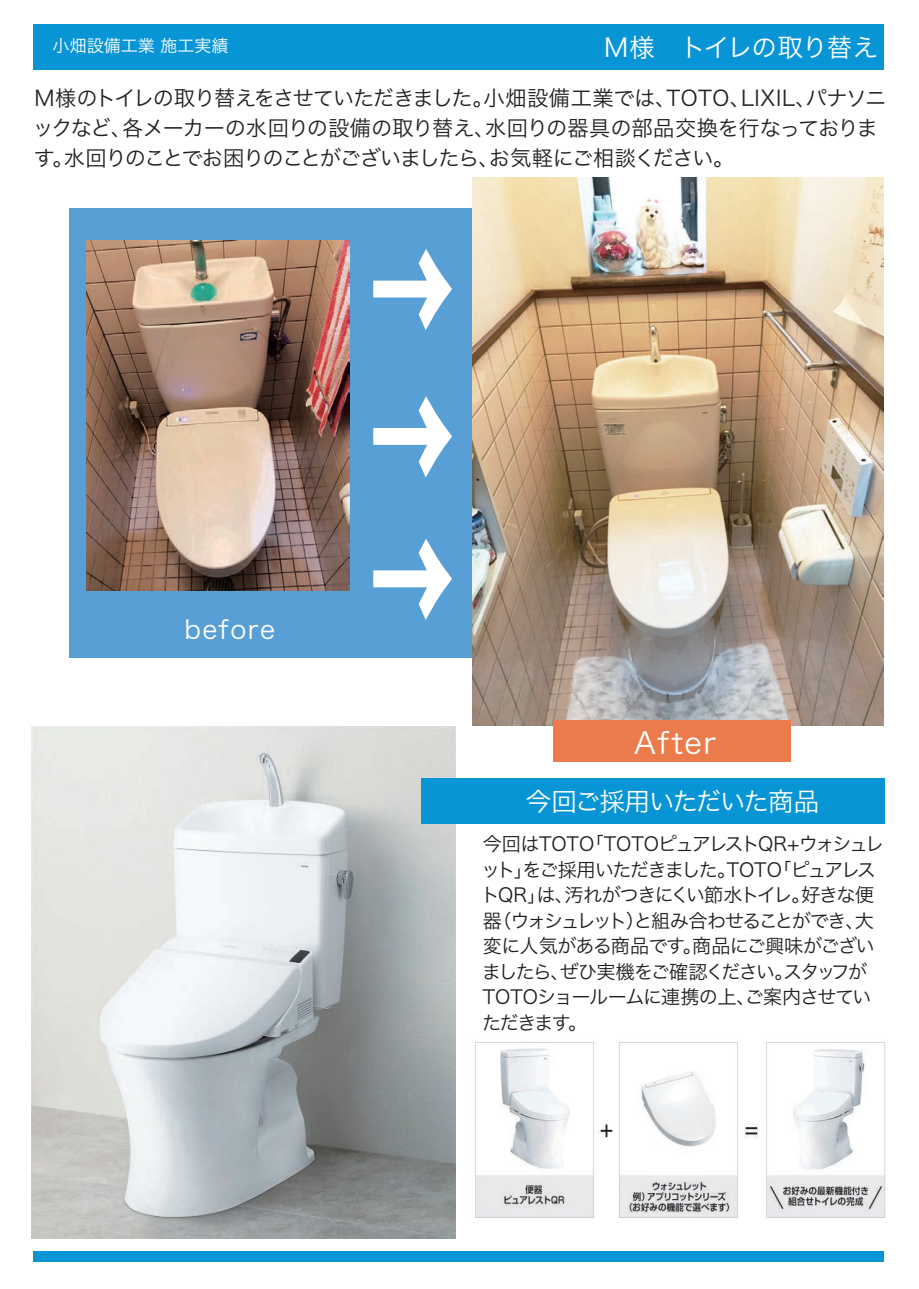
<style>
.page{position:relative;width:919px;height:1289px;background:#fff}
.page>*{position:absolute;margin:0;border:0;box-sizing:border-box;transform-origin:0 0}
.t1{font:29.7px "Hira Kaku Pro W3";letter-spacing:.05em;color:#fff}
.t2{font:25.5px "Hira Kaku Pro W3";letter-spacing:-.03em;color:#fff}
.t3{font:25.5px "Hira Kaku Pro W3";letter-spacing:-.05em;color:#fff}
.t4{font:21.3px/29.7px "Hira Kaku Pro W3";letter-spacing:-.055em;color:#231f20}
.t5{font:19.2px/25.5px "Hira Kaku Pro W3";letter-spacing:-.075em;color:#231f20}
.t6{font:16.95px "Hira Kaku Pro W3";color:#fff}
</style>
<div class="page">
<div style="left:69px;top:208px;width:779px;height:449px;background:#589fd6"></div>
<img style="left:472px;top:178px;width:411px;height:548px">
<div style="left:553px;top:720px;width:237px;height:42px;background:#eb7b4b"></div>
<svg style="left:373px;top:396px;width:79px;height:82px"></svg>
<svg style="left:373px;top:249px;width:79px;height:81px"></svg>
<svg style="left:373px;top:539px;width:79px;height:81px"></svg>
<div style="left:33px;top:24px;width:851px;height:46px;background:#0895d6"></div>
<div style="left:33px;top:1251px;width:851px;height:11px;background:#0895d6"></div>
<img style="left:87px;top:240px;width:263px;height:351px">
<img style="left:32px;top:726px;width:424px;height:512px">
<div style="left:421px;top:778px;width:463px;height:45px;background:#0895d6"></div>
<img style="left:475px;top:1040px;width:410px;height:178px">
<p class="t6" style="left:53px;top:31px;width:177px">小畑設備工業 施工実績</p>
<h2 class="t2" style="left:604px;top:24px;width:275px">M様　トイレの取り替え</h2>
<p class="t4" style="left:33px;top:82px;width:855px">M様のトイレの取り替えをさせていただきました。小畑設備工業では、TOTO、LIXIL、パナソニックなど、各メーカーの水回りの設備の取り替え、水回りの器具の部品交換を行なっております。水回りのことでお困りのことがございましたら、お気軽にご相談ください。</p>
<h2 class="t2" style="left:184px;top:606px;width:92px">before</h2>
<h1 class="t1" style="left:633px;top:716px;width:84px">After</h1>
<h2 class="t3" style="left:526px;top:778px;width:295px">今回ご採用いただいた商品</h2>
<p class="t5" style="left:480px;top:829px;width:405px">今回はTOTO「TOTOピュアレストQR+ウォシュレット」をご採用いただきました。TOTO「ピュアレストQR」は、汚れがつきにくい節水トイレ。好きな便器（ウォシュレット）と組み合わせることができ、大変に人気がある商品です。商品にご興味がございましたら、ぜひ実機をご確認ください。スタッフが<br>TOTOショールームに連携の上、ご案内させていただきます。</p>
</div>
